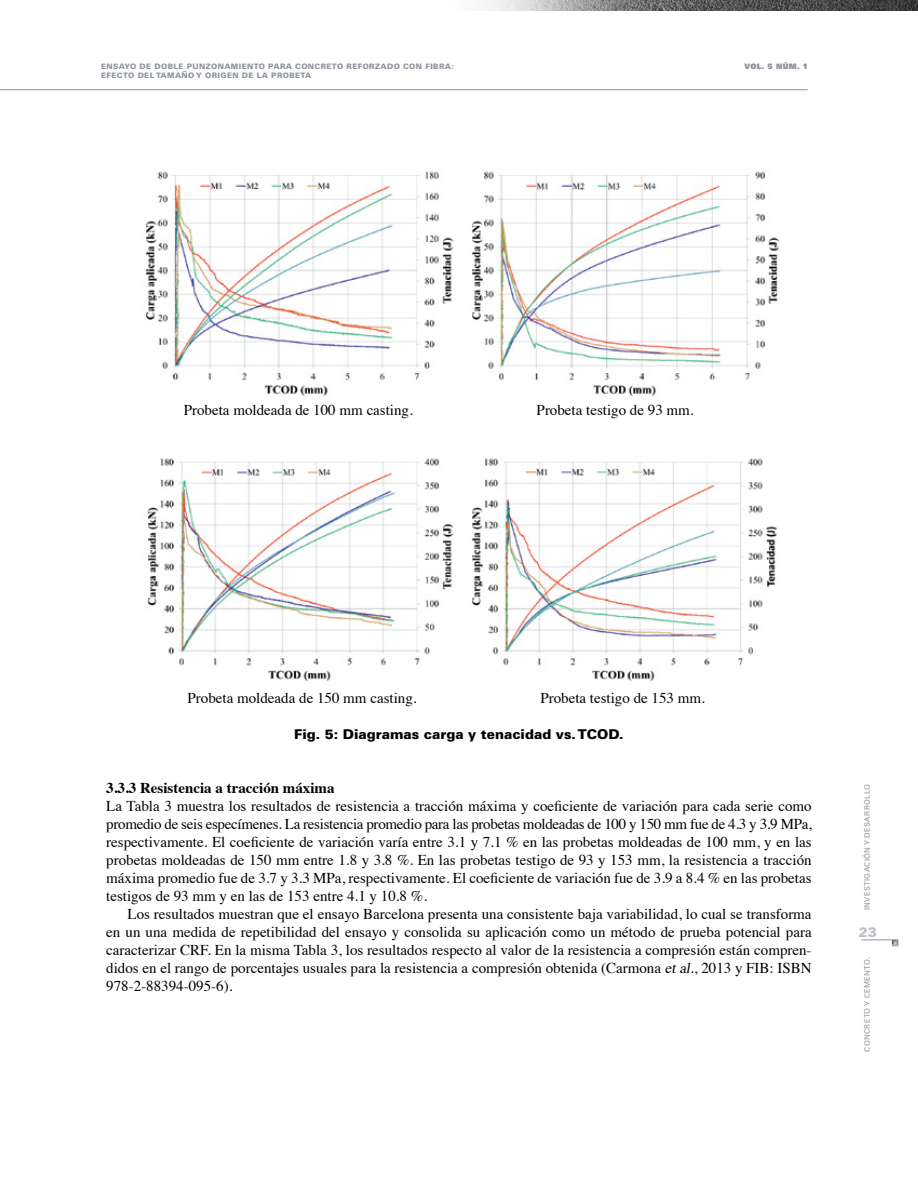
<style>
.page{position:relative;width:918px;height:1188px;background:#fff}
.page>*{position:absolute;margin:0;border:0;box-sizing:border-box;transform-origin:0 0}
.t1{font:15px/18px "Times";color:#000;text-align:justify}
.t2{font:700 15px "Times";color:#000}
.t3{font:900 13.5px "Univers";color:#000}
.t4{font:900 13.5px "Univers";color:#bcbfc7}
.t5{font:900 7.5px "Univers";letter-spacing:.05em;color:#8f939c}
.t6{font:7.5px "Univers";letter-spacing:.05em;color:#8f939c}
.t7{font:900 7.5px "Univers";letter-spacing:.05em;color:#8f939c}
.s1{font-style:italic}
</style>
<div class="page">
<hr style="left:862px;top:940px;width:36px;height:1px;background:#8f939c">
<hr style="left:0;top:89px;width:808px;height:1px;background:#8f939c">
<svg style="left:892px;top:940px;width:6px;height:6px"></svg>
<img style="left:482px;top:0;width:436px;height:10px">
<img style="left:145px;top:171px;width:635px;height:225px">
<img style="left:147px;top:458px;width:630px;height:224px">
<p class="t5" style="left:101px;top:62px;width:354px">ENSAYO DE DOBLE PUNZONAMIENTO PARA CONCRETO REFORZADO CON FIBRA:</p>
<p class="t7" style="left:744px;top:62px;width:65px">VOL. 5 NÚM. 1</p>
<p class="t5" style="left:101px;top:71px;width:212px">EFECTO DEL TAMAÑO Y ORIGEN DE LA PROBETA</p>
<p class="t1" style="left:184px;top:400px;width:231px">Probeta moldeada de 100 mm casting.</p>
<p class="t1" style="left:537px;top:400px;width:159px">Probeta testigo de 93 mm.</p>
<p class="t1" style="left:188px;top:688px;width:231px">Probeta moldeada de 150 mm casting.</p>
<p class="t1" style="left:540px;top:688px;width:166px">Probeta testigo de 153 mm.</p>
<p class="t3" style="left:294px;top:726px;width:331px">Fig. 5: Diagramas carga y tenacidad vs. TCOD.</p>
<p class="t2" style="left:106px;top:774px;width:230px">3.3.3 Resistencia a tracción máxima</p>
<p class="t1" style="left:106px;top:796px;width:707px">La Tabla 3 muestra los resultados de resistencia a tracción máxima y coeficiente de variación para cada serie como promedio de seis especímenes. La resistencia promedio para las probetas moldeadas de 100 y 150 mm fue de 4.3 y 3.9 MPa, respectivamente. El coeficiente de variación varía entre 3.1 y 7.1 % en las probetas moldeadas de 100 mm, y en las probetas moldeadas de 150 mm entre 1.8 y 3.8 %. En las probetas testigo de 93 y 153 mm, la resistencia a tracción máxima promedio fue de 3.7 y 3.3 MPa, respectivamente. El coeficiente de variación fue de 3.9 a 8.4 % en las probetas testigos de 93 mm y en las de 153 entre 4.1 y 10.8 %.</p>
<p class="t1" style="left:106px;top:904px;width:707px;text-indent:21px">Los resultados muestran que el ensayo Barcelona presenta una consistente baja variabilidad, lo cual se transforma en un una medida de repetibilidad del ensayo y consolida su aplicación como un método de prueba potencial para caracterizar CRF. En la misma Tabla 3, los resultados respecto al valor de la resistencia a compresión están compren&shy;didos en el rango de porcentajes usuales para la resistencia a compresión obtenida (Carmona <span class="s1">etal</span>., 2013 y FIB: ISBN 978-2-88394-095-6).</p>
<p class="t6" style="left:863px;top:910px;width:127px;rotate:-90deg">INVESTIGACIÓN Y DESARROLLO</p>
<p class="t4" style="left:859px;top:923px;width:20px">23</p>
<p class="t6" style="left:863px;top:1052px;width:96px;rotate:-90deg">CONCRETO Y CEMENTO.</p>
</div>
